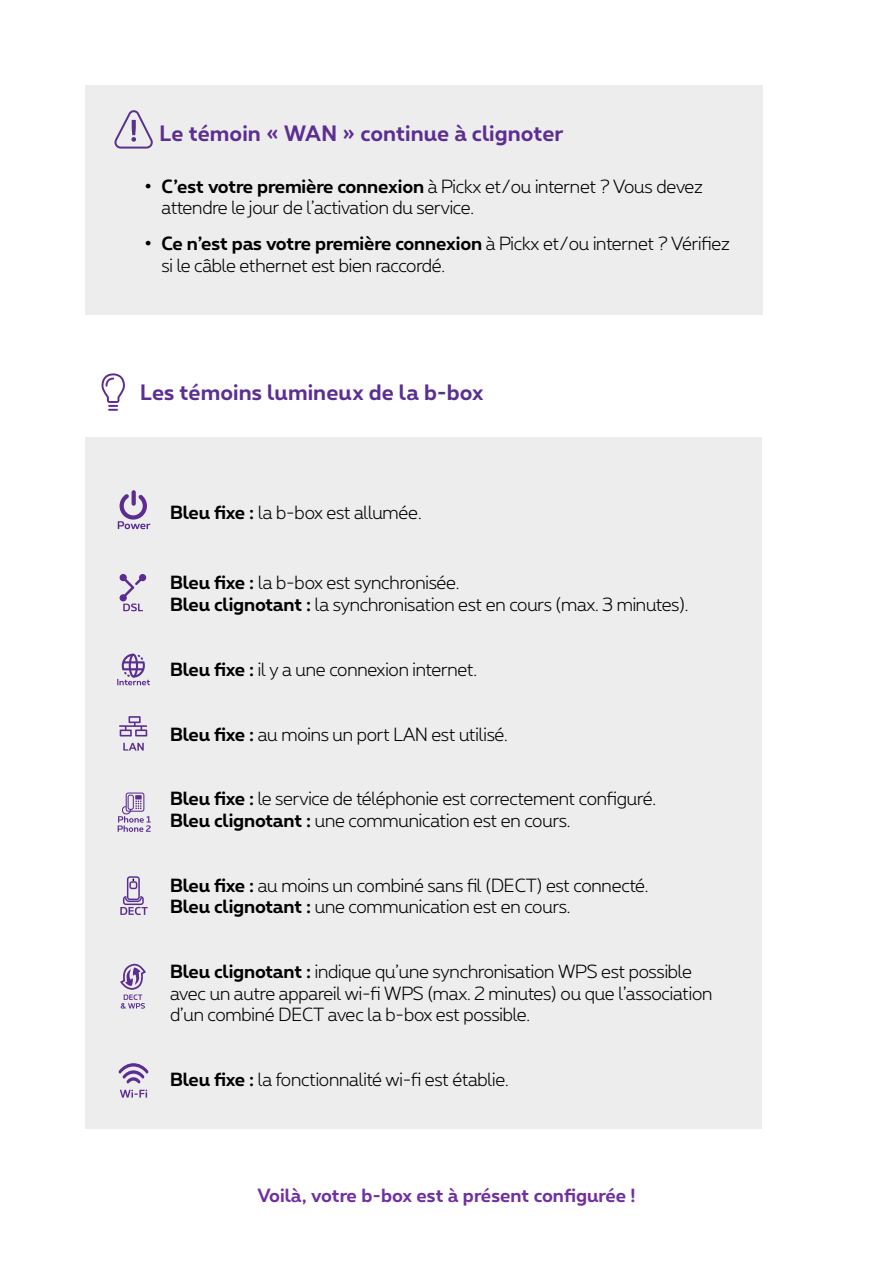
<style>
.page{position:relative;width:893px;height:1263px;background:#fff}
.page>*{position:absolute;margin:0;border:0;box-sizing:border-box;transform-origin:0 0}
.t1{font:700 21px "Proximus";letter-spacing:.005em;color:#5c2e91}
.t2{font:300 18px/21.6px "Proximus";letter-spacing:-.01em;color:#000}
.t3{font:700 18px "Proximus";color:#7030a0}
.s1{font-weight:700}
</style>
<div class="page">
<div style="left:85px;top:85px;width:677px;height:230px;background:#ededed"></div>
<svg style="left:114px;top:110px;width:39px;height:39px"></svg>
<svg style="left:101px;top:373px;width:24px;height:38px"></svg>
<div style="left:85px;top:437px;width:677px;height:692px;background:#ededed"></div>
<svg style="left:118px;top:494px;width:32px;height:35px"></svg>
<svg style="left:132px;top:490px;width:4px;height:16px"></svg>
<svg style="left:120px;top:574px;width:26px;height:37px"></svg>
<svg style="left:117px;top:654px;width:33px;height:31px"></svg>
<hr style="left:119px;top:725px;width:28px;height:2px;background:#5c2d91">
<svg style="left:120px;top:716px;width:27px;height:20px"></svg>
<svg style="left:123px;top:743px;width:21px;height:7px"></svg>
<svg style="left:118px;top:792px;width:33px;height:40px"></svg>
<svg style="left:120px;top:876px;width:28px;height:39px"></svg>
<svg style="left:120px;top:963px;width:26px;height:46px"></svg>
<svg style="left:119px;top:1063px;width:29px;height:34px"></svg>
<p class="t1" style="left:160px;top:118px;width:405px">Le témoin « WAN » continue à clignoter</p>
<p class="t2" style="left:162px;top:174px;width:543px;text-indent:-17px"><span class="s1">• C’est votre première connexion</span> à Pickx et/ou internet ? Vous devez attendre le jour de l’activation du service.</p>
<p class="t2" style="left:162px;top:232px;width:570px;text-indent:-17px"><span class="s1">• Ce n’est pas votre première connexion</span> à Pickx et/ou internet ? Vérifiez si le câble ethernet est bien raccordé.</p>
<p class="t1" style="left:140px;top:377px;width:345px">Les témoins lumineux de la b-box</p>
<p class="t2" style="left:170px;top:500px;width:253px"><span class="s1">Bleu fixe :</span> la b-box est allumée.</p>
<p class="t2" style="left:170px;top:571px;width:520px"><span class="s1">Bleu fixe :</span> la b-box est synchronisée.<br><span class="s1">Bleu clignotant :</span> la synchronisation est en cours (max. 3 minutes).</p>
<p class="t2" style="left:170px;top:657px;width:309px"><span class="s1">Bleu fixe :</span> il y a une connexion internet.</p>
<p class="t2" style="left:170px;top:722px;width:339px"><span class="s1">Bleu fixe :</span> au moins un port LAN est utilisé.</p>
<p class="t2" style="left:170px;top:787px;width:487px"><span class="s1">Bleu fixe :</span> le service de téléphonie est correctement configuré.<br><span class="s1">Bleu clignotant :</span> une communication est en cours.</p>
<p class="t2" style="left:170px;top:873px;width:480px"><span class="s1">Bleu fixe :</span> au moins un combiné sans fil (DECT) est connecté.<br><span class="s1">Bleu clignotant :</span> une communication est en cours.</p>
<p class="t2" style="left:170px;top:960px;width:544px"><span class="s1">Bleu clignotant :</span> indique qu’une synchronisation WPS est possible avec un autre appareil wi-fi WPS (max. 2 minutes) ou que l’association d’un combiné DECT avec la b-box est possible.</p>
<p class="t2" style="left:170px;top:1068px;width:340px"><span class="s1">Bleu fixe :</span> la fonctionnalité wi-fi est établie.</p>
<p class="t3" style="left:257px;top:1182px;width:380px">Voilà, votre b-box est à présent configurée !</p>
</div>
